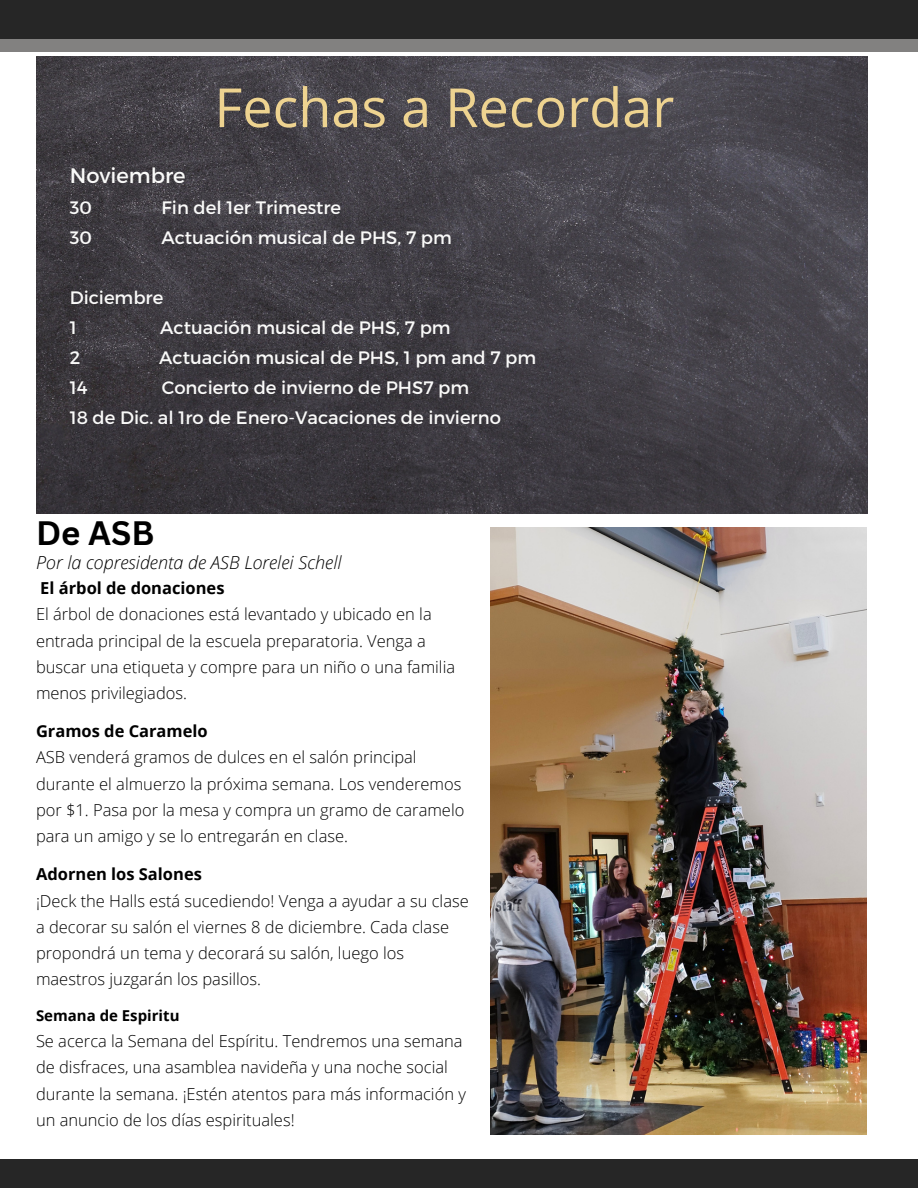
<style>
.page{position:relative;width:918px;height:1188px;background:#fff}
.page>*{position:absolute;margin:0;border:0;box-sizing:border-box;transform-origin:0 0}
.t1{font:54px "Open Sans";color:#eed390}
.t2{font:700 33px "Canva Sans";color:#000}
.t3{font:21px "Montserrat";color:#fafaf9}
.t4{font:18px "Montserrat";color:#fafaf9}
.t5{font:italic 300 18px "Open Sans";color:#000}
.t6{font:300 16.5px/26.2px "Open Sans";color:#000}
.t7{font:700 16.5px "Open Sans";color:#000}
.t8{font:700 15px "Open Sans";color:#000}
</style>
<div class="page">
<div style="left:0;top:1159px;width:918px;height:29px;background:#262626"></div>
<div style="left:0;top:0;width:918px;height:45px;background:#262626"></div>
<div style="left:0;top:40px;width:918px;height:12px;background:#828180"></div>
<img style="left:36px;top:57px;width:831px;height:456px">
<img style="left:490px;top:527px;width:377px;height:608px">
<p class="t1" style="left:214px;top:69px;width:461px">Fechas a Recordar</p>
<p class="t3" style="left:70px;top:161px;width:117px">Noviembre</p>
<p class="t4" style="left:70px;top:196px;width:24px">30</p>
<p class="t4" style="left:162px;top:196px;width:181px">Fin del 1er Trimestre</p>
<p class="t4" style="left:70px;top:226px;width:24px">30</p>
<p class="t4" style="left:162px;top:226px;width:292px">Actuación musical de PHS, 7 pm</p>
<p class="t4" style="left:70px;top:286px;width:95px">Diciembre</p>
<p class="t4" style="left:70px;top:316px;width:8px">1</p>
<p class="t4" style="left:160px;top:316px;width:292px">Actuación musical de PHS, 7 pm</p>
<p class="t4" style="left:70px;top:346px;width:12px">2</p>
<p class="t4" style="left:159px;top:346px;width:379px">Actuación musical de PHS, 1 pm and 7 pm</p>
<p class="t4" style="left:70px;top:376px;width:19px">14</p>
<p class="t4" style="left:162px;top:376px;width:309px">Concierto de invierno de PHS7 pm</p>
<p class="t4" style="left:70px;top:406px;width:433px">18 de Dic. al 1ro de Enero-Vacaciones de invierno</p>
<p class="t2" style="left:36px;top:510px;width:120px">De ASB</p>
<p class="t5" style="left:36px;top:550px;width:307px">Por la copresidenta de ASB Lorelei Schell</p>
<p class="t7" style="left:40px;top:576px;width:186px">El árbol de donaciones</p>
<p class="t6" style="left:36px;top:601px;width:421px">El árbol de donaciones está levantado y ubicado en la entrada principal de la escuela preparatoria. Venga a buscar una etiqueta y compre para un niño o una familia menos privilegiados.</p>
<p class="t7" style="left:36px;top:720px;width:173px">Gramos de Caramelo</p>
<p class="t6" style="left:36px;top:744px;width:430px">ASB venderá gramos de dulces en el salón principal durante el almuerzo la próxima semana. Los venderemos por $1. Pasa por la mesa y compra un gramo de caramelo para un amigo y se lo entregarán en clase.</p>
<p class="t7" style="left:36px;top:863px;width:167px">Adornen los Salones</p>
<p class="t6" style="left:36px;top:887px;width:434px">¡Deck the Halls está sucediendo! Venga a ayudar a su clase a decorar su salón el viernes 8 de diciembre. Cada clase propondrá un tema y decorará su salón, luego los maestros juzgarán los pasillos.</p>
<p class="t8" style="left:36px;top:1005px;width:145px">Semana de Espiritu</p>
<p class="t6" style="left:36px;top:1028px;width:431px">Se acerca la Semana del Espíritu. Tendremos una semana de disfraces, una asamblea navideña y una noche social durante la semana. ¡Estén atentos para más información y un anuncio de los días espirituales!</p>
</div>
